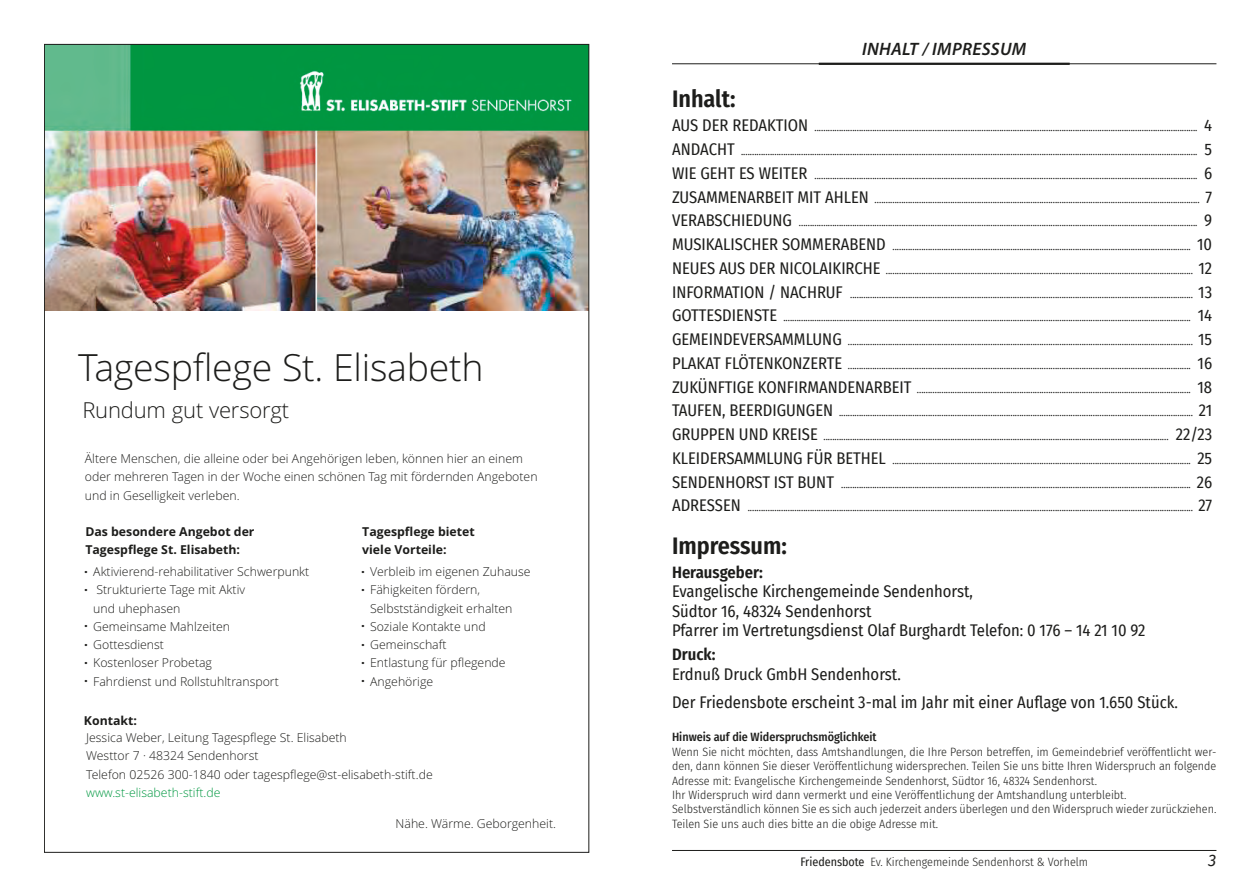
<style>
.page{position:relative;width:1259px;height:893px;background:#fff}
.page>*{position:absolute;margin:0;border:0;box-sizing:border-box;transform-origin:0 0}
.t1{font:300 37.5px "Open Sans";letter-spacing:-.01em;color:#1d1d1b}
.t2{font:600 24px "Fira Sans Condensed";color:#1d1d1b}
.t3{font:300 22.05px "Open Sans";letter-spacing:-.01em;color:#1d1d1b}
.t4{font:italic 600 18px "Myriad Pro";letter-spacing:.02em;color:#1d1d1b}
.t5{font:16.5px/19.5px "Fira Sans Condensed";color:#1d1d1b}
.t6{font:600 16.5px "Fira Sans Condensed";color:#1d1d1b}
.t7{font:italic 16.5px "Fira Sans";color:#1d1d1b}
.t8{font:700 13.5px "Open Sans";color:#1d1d1b}
.t9{font:300 12.3px/18.3px "Open Sans";color:#1d1d1b}
.t10{font:700 12.3px/18.1px "Open Sans";color:#1d1d1b}
.t11{font:300 12.3px "Open Sans";color:#009841}
.t12{font:300 12px/14.4px "Fira Sans Condensed";color:#1d1d1b}
.t13{font:500 12px "Fira Sans Condensed";color:#1d1d1b}
.t14{font:10.5px "Fira Sans Condensed";color:#1d1d1b}
.s1{font-size:16.5px}
.s2{font-weight:400}
</style>
<div class="page">
<hr style="left:672px;top:64px;width:544px;height:1px;background:#1d1d1b">
<hr style="left:819px;top:63px;width:250px;height:2px;background:#1d1d1b">
<hr style="left:672px;top:850px;width:544px;height:1px;background:#1d1d1b">
<img style="left:46px;top:46px;width:541px;height:265px">
<h1 class="t1" style="left:78px;top:342px;width:407px">Tagespflege St. Elisabeth</h1>
<h3 class="t3" style="left:82px;top:395px;width:208px">Rundum gut versorgt</h3>
<p class="t9" style="left:85px;top:449px;width:454px">Ältere Menschen, die alleine oder bei Angehörigen leben, können hier an einem oder mehreren Tagen in der Woche einen schönen Tag mit fördernden Angeboten und in Geselligkeit verleben.</p>
<p class="t10" style="left:85px;top:522px;width:171px">Das besondere Angebot der<br>Tagespflege St. Elisabeth:</p>
<p class="t8" style="left:84px;top:558px;width:5px">.</p>
<p class="t9" style="left:93px;top:562px;width:218px">Aktivierend-rehabilitativer Schwerpunkt<br>Strukturierte Tage mit Aktiv<br>und uhephasen<br>Gemeinsame Mahlzeiten<br>Gottesdienst<br>Kostenloser Probetag<br>Fahrdienst und Rollstuhltransport</p>
<p class="t8" style="left:84px;top:576px;width:5px">.</p>
<p class="t8" style="left:84px;top:613px;width:5px">.</p>
<p class="t8" style="left:84px;top:649px;width:5px">.</p>
<p class="t8" style="left:84px;top:631px;width:5px">.</p>
<p class="t8" style="left:84px;top:667px;width:5px">.</p>
<p class="t10" style="left:362px;top:522px;width:114px">Tagespflege bietet viele Vorteile:</p>
<p class="t9" style="left:370px;top:562px;width:162px">Verbleib im eigenen Zuhause<br>Fähigkeiten fördern,<br>Selbstständigkeit erhalten<br>Soziale Kontakte und<br>Gemeinschaft<br>Entlastung für pflegende<br>Angehörige</p>
<p class="t8" style="left:361px;top:558px;width:5px">.</p>
<p class="t8" style="left:361px;top:576px;width:5px">.</p>
<p class="t8" style="left:361px;top:613px;width:5px">.</p>
<p class="t8" style="left:361px;top:649px;width:5px">.</p>
<p class="t8" style="left:361px;top:631px;width:5px">.</p>
<p class="t8" style="left:361px;top:667px;width:5px">.</p>
<p class="t10" style="left:84px;top:711px;width:55px">Kontakt:</p>
<p class="t9" style="left:86px;top:728px;width:348px">Jessica Weber, Leitung Tagespflege St. Elisabeth<br>Westtor 7 · 48324 Sendenhorst<br>Telefon 02526 300-1840 oder tagespflege@st-elisabeth-stift.de</p>
<p class="t11" style="left:86px;top:784px;width:136px">www.st-elisabeth-stift.de</p>
<p class="t9" style="left:395px;top:814px;width:162px">Nähe. Wärme. Geborgenheit.</p>
<h3 class="t4" style="left:862px;top:37px;width:166px">INHALT / IMPRESSUM</h3>
<h2 class="t2" style="left:672px;top:79px;width:65px">Inhalt:</h2>
<p class="t14" style="left:672px;top:120px;width:541px"><span class="s1">AUS DER REDAKTION</span> ............................................................................................................................................................................ <span class="s1">4</span></p>
<p class="t14" style="left:672px;top:143px;width:541px"><span class="s1">ANDACHT</span> ............................................................................................................................................................................................................. <span class="s1">5</span></p>
<p class="t14" style="left:672px;top:167px;width:541px"><span class="s1">WIE GEHT ES WEITER</span> ............................................................................................................................................................................ <span class="s1">6</span></p>
<p class="t14" style="left:672px;top:191px;width:541px"><span class="s1">ZUSAMMENARBEIT MIT AHLEN</span> .................................................................................................................................................. <span class="s1">7</span></p>
<p class="t14" style="left:672px;top:215px;width:541px"><span class="s1">VERABSCHIEDUNG</span> ................................................................................................................................................................................... <span class="s1">9</span></p>
<p class="t14" style="left:672px;top:238px;width:541px"><span class="s1">MUSIKALISCHER SOMMERABEND</span> ...................................................................................................................................... <span class="s1">10</span></p>
<p class="t14" style="left:672px;top:262px;width:541px"><span class="s1">NEUES AUS DER NICOLAIKIRCHE</span> .......................................................................................................................................... <span class="s1">12</span></p>
<p class="t14" style="left:672px;top:286px;width:541px"><span class="s1">INFORMATION / NACHRUF</span> .......................................................................................................................................................... <span class="s1">13</span></p>
<p class="t14" style="left:672px;top:310px;width:541px"><span class="s1">GOTTESDIENSTE</span> ....................................................................................................................................................................................... <span class="s1">14</span></p>
<p class="t14" style="left:672px;top:333px;width:541px"><span class="s1">GEMEINDEVERSAMMLUNG</span> ........................................................................................................................................................... <span class="s1">15</span></p>
<p class="t14" style="left:672px;top:357px;width:541px"><span class="s1">PLAKAT FLÖTENKONZERTE</span> .......................................................................................................................................................... <span class="s1">16</span></p>
<p class="t14" style="left:672px;top:381px;width:541px"><span class="s1">ZUKÜNFTIGE KONFIRMANDENARBEIT</span> ........................................................................................................................... <span class="s1">18</span></p>
<p class="t14" style="left:672px;top:405px;width:541px"><span class="s1">TAUFEN, BEERDIGUNGEN</span> ............................................................................................................................................................... <span class="s1">21</span></p>
<p class="t14" style="left:672px;top:428px;width:541px"><span class="s1">GRUPPEN UND KREISE</span> ........................................................................................................................................................... <span class="s1">22/23</span></p>
<p class="t14" style="left:672px;top:452px;width:541px"><span class="s1">KLEIDERSAMMLUNG FÜR BETHEL</span> ...................................................................................................................................... <span class="s1">25</span></p>
<p class="t14" style="left:672px;top:476px;width:541px"><span class="s1">SENDENHORST IST BUNT</span> ............................................................................................................................................................. <span class="s1">26</span></p>
<p class="t14" style="left:672px;top:500px;width:541px"><span class="s1">ADRESSEN</span> ........................................................................................................................................................................................................ <span class="s1">27</span></p>
<h2 class="t2" style="left:672px;top:526px;width:116px">Impressum:</h2>
<h3 class="t6" style="left:672px;top:558px;width:92px">Herausgeber:</h3>
<h3 class="t5" style="left:672px;top:581px;width:475px">Evangelische Kirchengemeinde Sendenhorst,<br>Südtor 16, 48324 Sendenhorst<br>Pfarrer im Vertretungsdienst Olaf Burghardt Telefon: 0 176 – 14 21 10 92</h3>
<h3 class="t6" style="left:672px;top:641px;width:45px">Druck:</h3>
<h3 class="t5" style="left:672px;top:659px;width:507px;line-height:28px">Erdnuß Druck GmbH Sendenhorst.<br>Der Friedensbote erscheint 3-mal im Jahr mit einer Auflage von 1.650 Stück.</h3>
<p class="t13" style="left:672px;top:728px;width:206px">Hinweis auf die Widerspruchsmöglichkeit</p>
<p class="t12" style="left:672px;top:744px;width:546px">Wenn Sie nicht möchten, dass Amtshandlungen, die Ihre Person betreffen, im Gemeindebrief veröffentlicht wer&shy;den, dann können Sie dieser Veröffentlichung widersprechen. Teilen Sie uns bitte Ihren Widerspruch an folgende Adresse mit: Evangelische Kirchengemeinde Sendenhorst, Südtor 16, 48324 Sendenhorst.<br>Ihr Widerspruch wird dann vermerkt und eine Veröffentlichung der Amtshandlung unterbleibt.<br>Selbstverständlich können Sie es sich auch jederzeit anders überlegen und den Widerspruch wieder zurückziehen.<br>Teilen Sie uns auch dies bitte an die obige Adresse mit.</p>
<p class="t12" style="left:800px;top:854px;width:289px"><span class="s2">Friedensbote</span> Ev. Kirchengemeinde Sendenhorst &amp; Vorhelm</p>
<h3 class="t7" style="left:1208px;top:848px;width:10px">3</h3>
</div>
